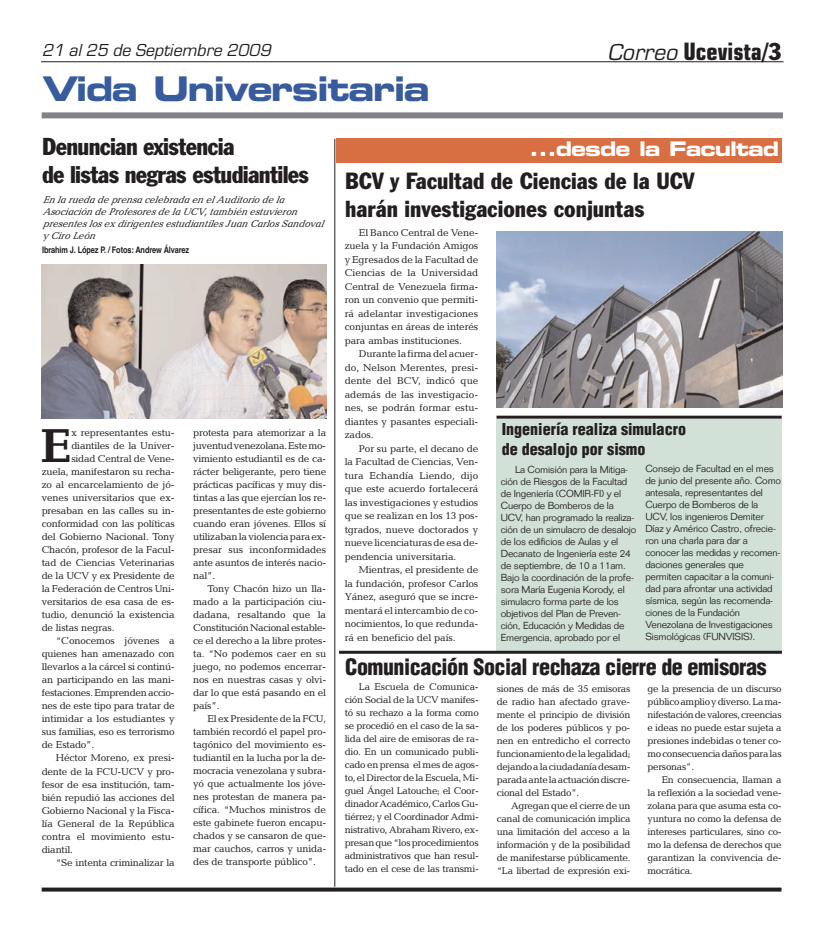
<style>
.page{position:relative;width:823px;height:950px;background:#fff}
.page>*{position:absolute;margin:0;border:0;box-sizing:border-box;transform-origin:0 0}
.t1{font:700 48.1px "Candida";color:#231f20}
.t2{font:34px "Eurostile Bold Extended Two";letter-spacing:-.05em;color:#375b9c}
.t3{font:condensed 24px/28px "Franklin Gothic BT";letter-spacing:-.03em;color:#231f20}
.t4{font:700 condensed 24px "Eurostile";color:#231f20}
.t5{font:condensed 23px/27.6px "Franklin Gothic BT";color:#231f20}
.t6{font:900 condensed 22px "Helvetica";letter-spacing:-.02em;color:#231f20}
.t7{font:20px "Eurostile Bold Extended Two";letter-spacing:-.05em;color:#fff}
.t8{font:italic 18px "Eurostile";color:#231f20}
.t9{font:900 condensed 16px/19.2px "Helvetica";color:#231f20}
.t10{font:10px/13px "Candida";letter-spacing:-.02em;color:#231f20;text-align:justify}
.t11{font:300 10px/12px "Folio";letter-spacing:-.015em;color:#231f20}
.t12{font:italic 10px/12px "Candida";letter-spacing:-.015em;color:#231f20}
.t13{font:9.8px/13px "Candida";letter-spacing:-.03em;color:#231f20;text-align:justify}
.t14{font:700 condensed 9px "Helvetica";letter-spacing:-.015em;color:#231f20}
.s1{font-weight:400;font-style:italic;font-stretch:normal}
.s2{font-family:"Franklin Gothic BT";font-weight:400}
</style>
<div class="page">
<div style="left:496px;top:419px;width:285px;height:233px;background:#d2e1d7"></div>
<div style="left:42px;top:112px;width:740px;height:6px;background:#808285"></div>
<hr style="left:41px;top:62px;width:742px;height:1px;background:#231f20">
<svg style="left:42px;top:887px;width:739px;height:4px;background:#423e3f"></svg>
<div style="left:336px;top:138px;width:445px;height:25px;background:#d76f42"></div>
<hr style="left:334px;top:139px;width:1px;height:747px;background:#231f20">
<img style="left:496px;top:231px;width:285px;height:176px">
<img style="left:42px;top:264px;width:284px;height:155px">
<hr style="left:496px;top:415px;width:285px;height:3px;background:#231f20">
<hr style="left:339px;top:651px;width:442px;height:3px;background:#231f20">
<h3 class="t8" style="left:42px;top:39px;width:234px">21 al25 de Septiembre 2009</h3>
<h3 class="t4" style="left:607px;top:43px;width:176px"><span class="s1">Correo</span>Ucevista<span class="s2">/3</span></h3>
<h2 class="t2" style="left:42px;top:77px;width:388px">Vida Universitaria</h2>
<h3 class="t3" style="left:42px;top:134px;width:268px">Denuncian existencia<br>de listas negras estudiantiles</h3>
<p class="t12" style="left:43px;top:195px;width:282px">En la rueda de prensa celebrada en el Auditorio de la Asociación de Profesores de la UCV,también estuvieron presentes los ex dirigentes estudiantiles Juan Carlos Sandoval y Ciro León</p>
<p class="t14" style="left:42px;top:245px;width:148px">Ibrahim J. López P. / Fotos: Andrew Álvarez</p>
<h1 class="t1" style="left:40px;top:429px;width:34px">E</h1>
<p class="t10" style="left:71px;top:427px;width:105px">x representantes estu-</p>
<p class="t10" style="left:71px;top:440px;width:105px">diantiles de la Univer-</p>
<p class="t10" style="left:71px;top:453px;width:105px">sidad Central de Vene-</p>
<p class="t10" style="left:42px;top:466px;width:134px">zuela, manifestaron su recha-</p>
<p class="t10" style="left:42px;top:479px;width:134px">zo al encarcelamiento de jó-</p>
<p class="t10" style="left:42px;top:492px;width:134px">venes universitarios que ex-</p>
<p class="t10" style="left:42px;top:505px;width:134px">presaban en las calles su in-</p>
<p class="t10" style="left:42px;top:518px;width:134px">conformidad con las políticas</p>
<p class="t10" style="left:42px;top:531px;width:134px">del Gobierno Nacional. Tony</p>
<p class="t10" style="left:42px;top:544px;width:134px">Chacón, profesor de la Facul-</p>
<p class="t10" style="left:42px;top:557px;width:134px">tad de Ciencias Veterinarias</p>
<p class="t10" style="left:42px;top:570px;width:134px">de la UCV y ex Presidente de</p>
<p class="t10" style="left:42px;top:583px;width:134px">la Federación de Centros Uni-</p>
<p class="t10" style="left:42px;top:596px;width:134px">versitarios de esa casa de es-</p>
<p class="t10" style="left:42px;top:609px;width:134px">tudio, denunció la existencia</p>
<p class="t10" style="left:42px;top:622px;width:74px">de listas negras.</p>
<p class="t10" style="left:56px;top:635px;width:120px">“Conocemos jóvenes a</p>
<p class="t10" style="left:42px;top:648px;width:134px">quienes han amenazado con</p>
<p class="t10" style="left:42px;top:661px;width:134px">llevarlos a la cárcel si continú-</p>
<p class="t10" style="left:42px;top:674px;width:134px">an participando en las mani-</p>
<p class="t10" style="left:42px;top:687px;width:134px">festaciones. Emprenden accio-</p>
<p class="t10" style="left:42px;top:700px;width:134px">nes de este tipo para tratar de</p>
<p class="t10" style="left:42px;top:713px;width:134px">intimidar a los estudiantes y</p>
<p class="t10" style="left:42px;top:726px;width:134px">sus familias, eso es terrorismo</p>
<p class="t10" style="left:42px;top:739px;width:54px">de Estado”.</p>
<p class="t10" style="left:56px;top:752px;width:120px">Héctor Moreno, ex presi-</p>
<p class="t10" style="left:42px;top:765px;width:134px">dente de la FCU-UCV y pro-</p>
<p class="t10" style="left:42px;top:778px;width:134px">fesor de esa institución, tam-</p>
<p class="t10" style="left:42px;top:791px;width:134px">bién repudió las acciones del</p>
<p class="t10" style="left:42px;top:804px;width:134px">Gobierno Nacional y la Fisca-</p>
<p class="t10" style="left:42px;top:817px;width:134px">lía General de la República</p>
<p class="t10" style="left:42px;top:830px;width:134px">contra el movimiento estu-</p>
<p class="t10" style="left:42px;top:843px;width:33px">diantil.</p>
<p class="t10" style="left:56px;top:856px;width:120px">“Se intenta criminalizar la</p>
<p class="t10" style="left:193px;top:427px;width:134px">protesta para atemorizar a la juventud venezolana. Este mo&shy;vimiento estudiantil es de ca&shy;rácter beligerante, pero tiene prácticas pacíficas y muy dis&shy;tintas a las que ejercían los re&shy;presentantes de este gobierno cuando eran jóvenes. Ellos sí utilizaban la violencia para ex&shy;presar sus inconformidades ante asuntos de interés nacio&shy;nal”.</p>
<p class="t10" style="left:193px;top:583px;width:134px;text-indent:14px">Tony Chacón hizo un lla&shy;mado a la participación ciu&shy;dadana, resaltando que la Constitución Nacional estable&shy;ce el derecho a la libre protes&shy;ta. “No podemos caer en su juego, no podemos encerrar&shy;nos en nuestras casas y olvi&shy;dar lo que está pasando en el país”.</p>
<p class="t10" style="left:193px;top:713px;width:134px;text-indent:14px">El ex Presidente de la FCU, también recordó el papel pro&shy;tagónico del movimiento es&shy;tudiantil en la lucha por la de&shy;mocracia venezolana y subra&shy;yó que actualmente los jóve&shy;nes protestan de manera pa&shy;cífica. “Muchos ministros de este gabinete fueron encapu&shy;chados y se cansaron de que&shy;mar cauchos, carros y unida&shy;des de transporte público”.</p>
<h3 class="t7" style="left:529px;top:141px;width:251px">...desde la Facultad</h3>
<h3 class="t5" style="left:345px;top:169px;width:351px">BCV y Facultad de Ciencias de la UCV harán investigaciones conjuntas</h3>
<p class="t10" style="left:344px;top:227px;width:135px;line-height:13.5px;text-indent:14px">El Banco Central de Vene&shy;zuela y la Fundación Amigos y Egresados de la Facultad de Ciencias de la Universidad Central de Venezuela firma&shy;ron un convenio que permiti&shy;rá adelantar investigaciones conjuntas en áreas de interés para ambas instituciones.</p>
<p class="t10" style="left:344px;top:348px;width:135px;line-height:13.5px;text-indent:14px">Durante la firma del acuer&shy;do, Nelson Merentes, presi&shy;dente del BCV, indicó que además de las investigacio&shy;nes, se podrán formar estu&shy;diantes y pasantes especiali&shy;zados.</p>
<p class="t10" style="left:344px;top:443px;width:135px;line-height:13.5px;text-indent:14px">Por su parte, el decano de la Facultad de Ciencias, Ven&shy;tura Echandía Liendo, dijo que este acuerdo fortalecerá las investigaciones y estudios que se realizan en los 13 pos&shy;tgrados, nueve doctorados y nueve licenciaturas de esa de&shy;pendencia universitaria.</p>
<p class="t10" style="left:344px;top:564px;width:135px;line-height:13.5px;text-indent:14px">Mientras, el presidente de la fundación, profesor Carlos Yánez, aseguró que se incre&shy;mentará el intercambio de co&shy;nocimientos, lo que redunda&shy;rá en beneficio del país.</p>
<h3 class="t9" style="left:501px;top:421px;width:185px">Ingeniería realiza simulacro de desalojo por sismo</h3>
<p class="t11" style="left:645px;top:463px;width:137px">Consejo de Facultad en el mes de junio del presente año. Como antesala, representantes del<br>Cuerpo de Bomberos de la<br>UCV, los ingenieros Demiter<br>Díaz y Américo Castro, ofrecie&shy;ron una charla para dar a conocer las medidas y recomen&shy;daciones generales que permiten capacitar a la comuni&shy;dad para afrontar una actividad sísmica, según las recomenda&shy;ciones de la Fundación<br>Venezolana de Investigaciones<br>Sismológicas (FUNVISIS).</p>
<p class="t11" style="left:500px;top:464px;width:137px;text-indent:14px">La Comisión para la Mitiga&shy;ción de Riesgos de la Facultad de Ingeniería (COMIR-FI) y el<br>Cuerpo de Bomberos de la<br>UCV, han programado la realiza&shy;ción de un simulacro de desalojo de los edificios de Aulas y el<br>Decanato de Ingeniería este 24 de septiembre, de 10 a 11am.<br>Bajo la coordinación de la profe&shy;sora María Eugenia Korody, el simulacro forma parte de los objetivos del Plan de Preven&shy;ción, Educación y Medidas de<br>Emergencia, aprobado por el</p>
<h3 class="t6" style="left:345px;top:658px;width:422px">Comunicación Social rechaza cierre de emisoras</h3>
<p class="t13" style="left:344px;top:681px;width:136px;text-indent:14px">La Escuela de Comunica&shy;ción Social de la UCV manifes&shy;tó su rechazo a la forma como se procedió en el caso de la sa&shy;lida del aire de emisoras de ra&shy;dio. En un comunicado publi&shy;cado en prensa el mes de agos&shy;to, el Director de la Escuela, Mi&shy;guel Ángel Latouche; el Coor&shy;dinador Académico, Carlos Gu&shy;tiérrez; y el Coordinador Admi&shy;nistrativo, Abraham Rivero, ex&shy;presan que “los procedimientos administrativos que han resul&shy;tado en el cese de las transmi-</p>
<p class="t13" style="left:496px;top:683px;width:135px">siones de más de 35 emisoras de radio han afectado grave&shy;mente el principio de división de los poderes públicos y po&shy;nen en entredicho el correcto funcionamiento de la legalidad; dejando a la ciudadanía desam&shy;parada ante la actuación discre&shy;cional del Estado”.</p>
<p class="t13" style="left:496px;top:800px;width:135px;text-indent:14px">Agregan que el cierre de un canal de comunicación implica una limitación del acceso a la información y de la posibilidad de manifestarse públicamente. “La libertad de expresión exi-</p>
<p class="t13" style="left:647px;top:683px;width:136px">ge la presencia de un discurso público amplio y diverso. La ma&shy;nifestación de valores, creencias e ideas no puede estar sujeta a presiones indebidas o tener co&shy;mo consecuencia daños para las personas”.</p>
<p class="t13" style="left:647px;top:774px;width:136px;text-indent:14px">En consecuencia, llaman a la reflexión a la sociedad vene&shy;zolana para que asuma esta co&shy;yuntura no como la defensa de intereses particulares, sino co&shy;mo la defensa de derechos que garantizan la convivencia de&shy;mocrática.</p>
</div>
